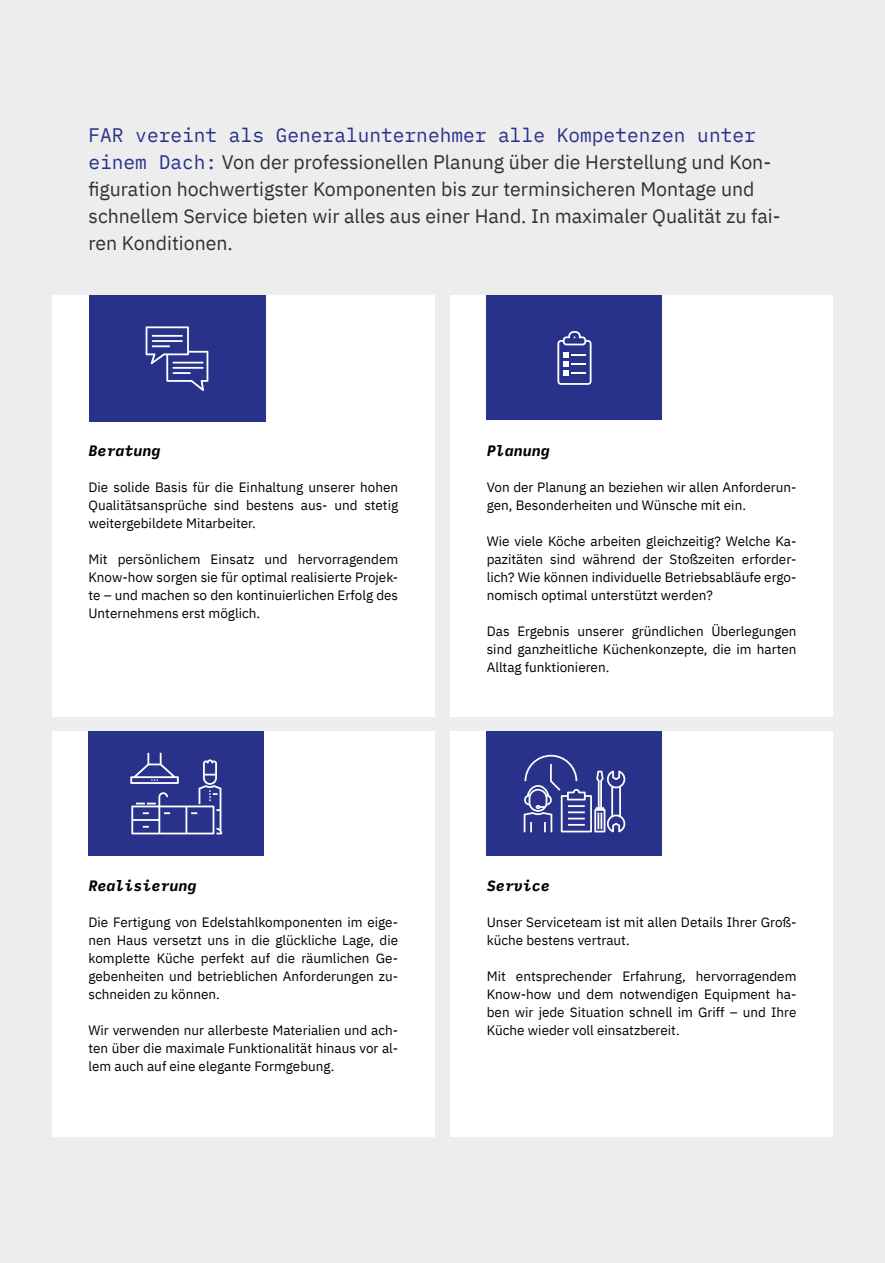
<style>
.page{position:relative;width:885px;height:1263px;background:#fff}
.page>*{position:absolute;margin:0;border:0;box-sizing:border-box;transform-origin:0 0}
.t1{font:19.5px/27px "IBM Plex Sans";color:#303131}
.t2{font:19.5px "IBM Plex Mono";color:#28328a}
.t3{font:italic 700 15px "IBM Plex Mono";color:#000}
.t4{font:13.5px/18px "IBM Plex Sans";color:#000;text-align:justify}
.s1{font-family:"IBM Plex Mono";color:#28328a}
</style>
<div class="page">
<div style="left:0;top:0;width:884px;height:1263px;background:#ededed"></div>
<div style="left:52px;top:296px;width:383px;height:420px;background:#fff"></div>
<div style="left:52px;top:731px;width:383px;height:406px;background:#fff"></div>
<div style="left:450px;top:296px;width:383px;height:420px;background:#fff"></div>
<div style="left:450px;top:731px;width:383px;height:406px;background:#fff"></div>
<div style="left:88px;top:296px;width:177px;height:126px;background:#28328a"></div>
<svg style="left:146px;top:326px;width:62px;height:65px"></svg>
<div style="left:486px;top:296px;width:176px;height:124px;background:#28328a"></div>
<svg style="left:557px;top:331px;width:34px;height:54px"></svg>
<div style="left:486px;top:731px;width:176px;height:125px;background:#28328a"></div>
<svg style="left:523px;top:755px;width:102px;height:77px"></svg>
<div style="left:88px;top:731px;width:176px;height:125px;background:#28328a"></div>
<svg style="left:130px;top:753px;width:92px;height:81px"></svg>
<h1 class="t2" style="left:88px;top:120px;width:668px">FAR vereint als Generalunternehmer alle Kompetenzen unter</h1>
<p class="t1" style="left:88px;top:146px;width:693px"><span class="s1">einem Dach:</span> Von der professionellen Planung über die Herstellung und Kon&shy;figuration hochwertigster Komponenten bis zur terminsicheren Montage und schnellem Service bieten wir alles aus einer Hand. In maximaler Qualität zu fai&shy;ren Konditionen.</p>
<p class="t3" style="left:88px;top:439px;width:73px">Beratung</p>
<p class="t4" style="left:88px;top:477px;width:311px">Die solide Basis für die Einhaltung unserer hohen Qualitätsansprüche sind bestens aus- und stetig weitergebildete Mitarbeiter.</p>
<p class="t4" style="left:88px;top:549px;width:311px">Mit persönlichem Einsatz und hervorragendem Know-how sorgen sie für optimal realisierte Projek&shy;te – und machen so den kontinuierlichen Erfolg des Unternehmens erst möglich.</p>
<p class="t3" style="left:88px;top:874px;width:109px">Realisierung</p>
<p class="t4" style="left:88px;top:912px;width:311px">Die Fertigung von Edelstahlkomponenten im eige&shy;nen Haus versetzt uns in die glückliche Lage, die komplette Küche perfekt auf die räumlichen Ge&shy;gebenheiten und betrieblichen Anforderungen zu&shy;schneiden zu können.</p>
<p class="t4" style="left:88px;top:1020px;width:311px">Wir verwenden nur allerbeste Materialien und ach&shy;ten über die maximale Funktionalität hinaus vor al&shy;lem auch auf eine elegante Formgebung.</p>
<p class="t3" style="left:486px;top:439px;width:64px">Planung</p>
<p class="t4" style="left:486px;top:477px;width:311px">Von der Planung an beziehen wir allen Anforderun&shy;gen, Besonderheiten und Wünsche mit ein.</p>
<p class="t4" style="left:486px;top:531px;width:311px">Wie viele Köche arbeiten gleichzeitig? Welche Ka&shy;pazitäten sind während der Stoßzeiten erforder&shy;lich? Wie können individuelle Betriebsabläufe ergo&shy;nomisch optimal unterstützt werden?</p>
<p class="t4" style="left:486px;top:621px;width:311px">Das Ergebnis unserer gründlichen Überlegungen sind ganzheitliche Küchenkonzepte, die im harten Alltag funktionieren.</p>
<p class="t3" style="left:486px;top:874px;width:64px">Service</p>
<p class="t4" style="left:486px;top:912px;width:311px">Unser Serviceteam ist mit allen Details Ihrer Groß&shy;küche bestens vertraut.</p>
<p class="t4" style="left:486px;top:966px;width:311px">Mit entsprechender Erfahrung, hervorragendem Know-how und dem notwendigen Equipment ha&shy;ben wir jede Situation schnell im Griff – und Ihre Küche wieder voll einsatzbereit.</p>
</div>
